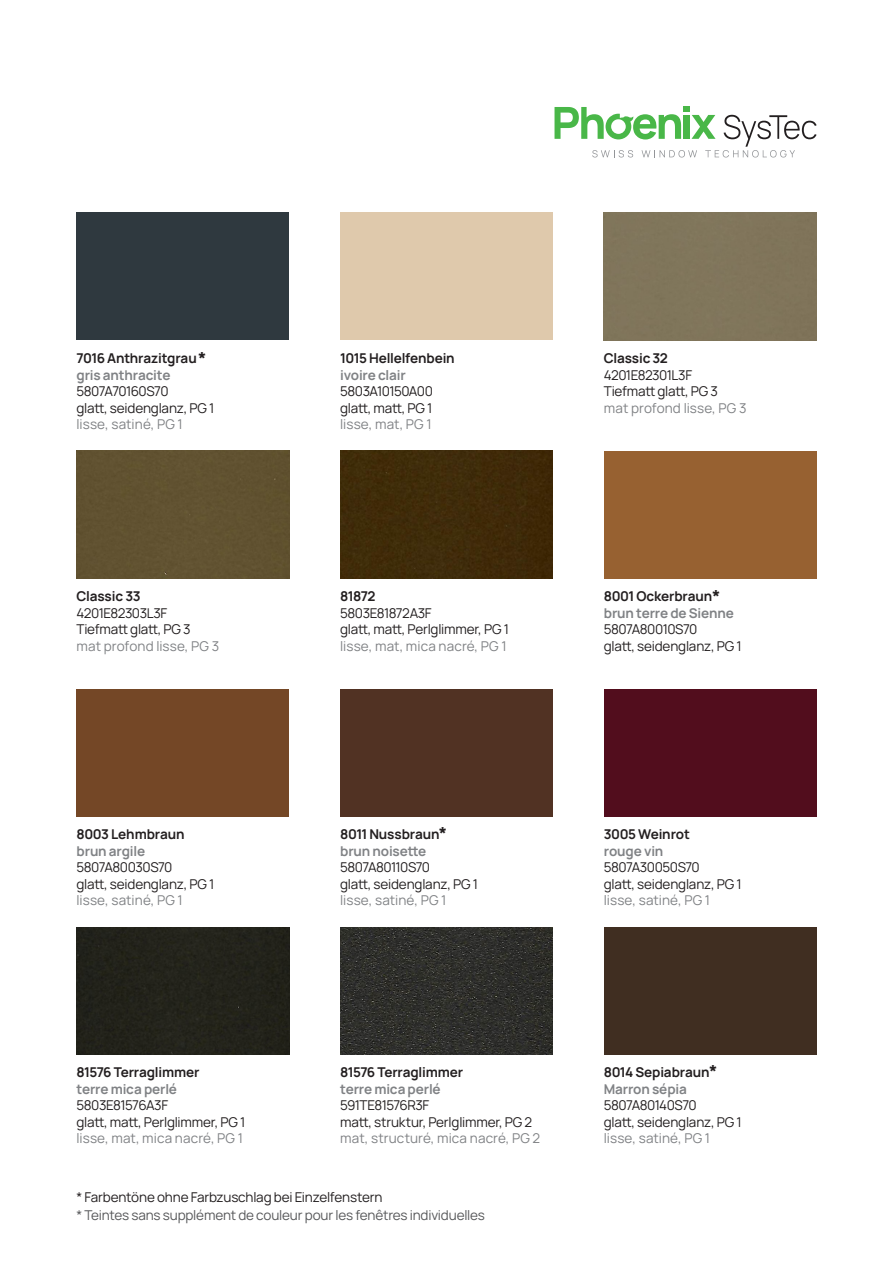
<style>
.page{position:relative;width:893px;height:1263px;background:#fff}
.page>*{position:absolute;margin:0;border:0;box-sizing:border-box;transform-origin:0 0}
.t1{font:700 18px "Manrope";color:#231f20}
.t2{font:13.5px/16.5px "Manrope";letter-spacing:-.02em;color:#231f20}
.t3{font:13.5px "Manrope";letter-spacing:.01em;color:#808285}
.t4{font:700 13.5px "Manrope";letter-spacing:-.015em;color:#231f20}
.t5{font:700 13.5px "Manrope";letter-spacing:-.01em;color:#808285}
.t6{font:13.5px "Manrope";letter-spacing:-.015em;color:#57585a}
</style>
<div class="page">
<div style="left:77px;top:213px;width:212px;height:127px;background:#2f393f"></div>
<div style="left:77px;top:451px;width:212px;height:127px;background:#615231"></div>
<div style="left:77px;top:689px;width:212px;height:127px;background:#744726"></div>
<div style="left:77px;top:927px;width:212px;height:127px;background:#23231b"></div>
<div style="left:340px;top:213px;width:213px;height:127px;background:#dfc9ac"></div>
<div style="left:340px;top:451px;width:213px;height:127px;background:#3f2b09"></div>
<div style="left:340px;top:689px;width:213px;height:127px;background:#513223"></div>
<img style="left:340px;top:927px;width:213px;height:127px">
<div style="left:604px;top:213px;width:212px;height:127px;background:#80755b"></div>
<div style="left:604px;top:451px;width:212px;height:127px;background:#976131"></div>
<div style="left:604px;top:689px;width:212px;height:127px;background:#520d1d"></div>
<div style="left:604px;top:927px;width:212px;height:127px;background:#402e21"></div>
<svg style="left:554px;top:106px;width:263px;height:51px"></svg>
<h1 class="t1" style="left:198px;top:346px;width:10px">*</h1>
<p class="t4" style="left:77px;top:349px;width:122px">7016 Anthrazitgrau</p>
<p class="t5" style="left:77px;top:365px;width:96px">gris anthracite</p>
<p class="t2" style="left:77px;top:382px;width:139px">5807A70160S70<br>glatt, seidenglanz, PG 1</p>
<p class="t3" style="left:77px;top:415px;width:108px">lisse, satiné, PG 1</p>
<p class="t4" style="left:77px;top:587px;width:66px">Classic 33</p>
<p class="t2" style="left:77px;top:604px;width:116px">4201E82303L3F<br>Tiefmatt glatt, PG 3</p>
<p class="t3" style="left:77px;top:636px;width:144px">mat profond lisse, PG 3</p>
<p class="t4" style="left:340px;top:349px;width:116px">1015 Hellelfenbein</p>
<p class="t5" style="left:340px;top:365px;width:67px">ivoire clair</p>
<p class="t2" style="left:340px;top:382px;width:94px">5803A10150A00 glatt, matt, PG 1</p>
<p class="t3" style="left:340px;top:415px;width:93px">lisse, mat, PG 1</p>
<p class="t4" style="left:340px;top:587px;width:37px">81872</p>
<p class="t2" style="left:340px;top:604px;width:170px">5803E81872A3F<br>glatt, matt, Perlglimmer, PG 1</p>
<p class="t3" style="left:340px;top:636px;width:168px">lisse, mat, mica nacré, PG 1</p>
<p class="t4" style="left:604px;top:349px;width:66px">Classic 32</p>
<p class="t2" style="left:604px;top:366px;width:116px">4201E82301L3F<br>Tiefmatt glatt, PG 3</p>
<p class="t3" style="left:604px;top:398px;width:144px">mat profond lisse, PG 3</p>
<h1 class="t1" style="left:712px;top:583px;width:10px">*</h1>
<p class="t4" style="left:604px;top:587px;width:110px">8001 Ockerbraun</p>
<p class="t5" style="left:604px;top:603px;width:132px">brun terre de Sienne</p>
<p class="t2" style="left:604px;top:620px;width:139px">5807A80010S70<br>glatt, seidenglanz, PG 1</p>
<p class="t4" style="left:77px;top:825px;width:110px">8003 Lehmbraun</p>
<p class="t5" style="left:77px;top:841px;width:70px">brun argile</p>
<p class="t2" style="left:77px;top:859px;width:139px">5807A80030S70<br>glatt, seidenglanz, PG 1</p>
<p class="t3" style="left:77px;top:891px;width:108px">lisse, satiné, PG 1</p>
<p class="t4" style="left:77px;top:1063px;width:125px">81576 Terraglimmer</p>
<p class="t5" style="left:77px;top:1079px;width:102px">terre mica perlé</p>
<p class="t2" style="left:77px;top:1097px;width:170px">5803E81576A3F<br>glatt, matt, Perlglimmer, PG 1</p>
<p class="t3" style="left:77px;top:1129px;width:168px">lisse, mat, mica nacré, PG 1</p>
<h1 class="t1" style="left:439px;top:821px;width:10px">*</h1>
<p class="t4" style="left:340px;top:825px;width:101px">8011 Nussbraun</p>
<p class="t5" style="left:340px;top:841px;width:88px">brun noisette</p>
<p class="t2" style="left:340px;top:858px;width:139px">5807A80110S70<br>glatt, seidenglanz, PG 1</p>
<p class="t3" style="left:340px;top:891px;width:108px">lisse, satiné, PG 1</p>
<p class="t4" style="left:340px;top:1063px;width:125px">81576 Terraglimmer</p>
<p class="t5" style="left:340px;top:1079px;width:102px">terre mica perlé</p>
<p class="t2" style="left:340px;top:1097px;width:194px">591TE81576R3F<br>matt, struktur, Perlglimmer, PG 2</p>
<p class="t3" style="left:340px;top:1129px;width:202px">mat, structuré, mica nacré, PG 2</p>
<p class="t2" style="left:77px;top:1188px;width:307px">* Farbentöne ohne Farbzuschlag bei Einzelfenstern</p>
<p class="t6" style="left:77px;top:1206px;width:410px">* Teintes sans supplément de couleur pour les fenêtres individuelles</p>
<p class="t4" style="left:604px;top:825px;width:88px">3005 Weinrot</p>
<p class="t5" style="left:604px;top:841px;width:61px">rouge vin</p>
<p class="t2" style="left:604px;top:858px;width:139px">5807A30050S70<br>glatt, seidenglanz, PG 1</p>
<p class="t3" style="left:604px;top:891px;width:108px">lisse, satiné, PG 1</p>
<h1 class="t1" style="left:709px;top:1059px;width:10px">*</h1>
<p class="t4" style="left:604px;top:1063px;width:107px">8014 Sepiabraun</p>
<p class="t5" style="left:604px;top:1079px;width:85px">Marron sépia</p>
<p class="t2" style="left:604px;top:1097px;width:139px">5807A80140S70<br>glatt, seidenglanz, PG 1</p>
<p class="t3" style="left:604px;top:1129px;width:108px">lisse, satiné, PG 1</p>
</div>
